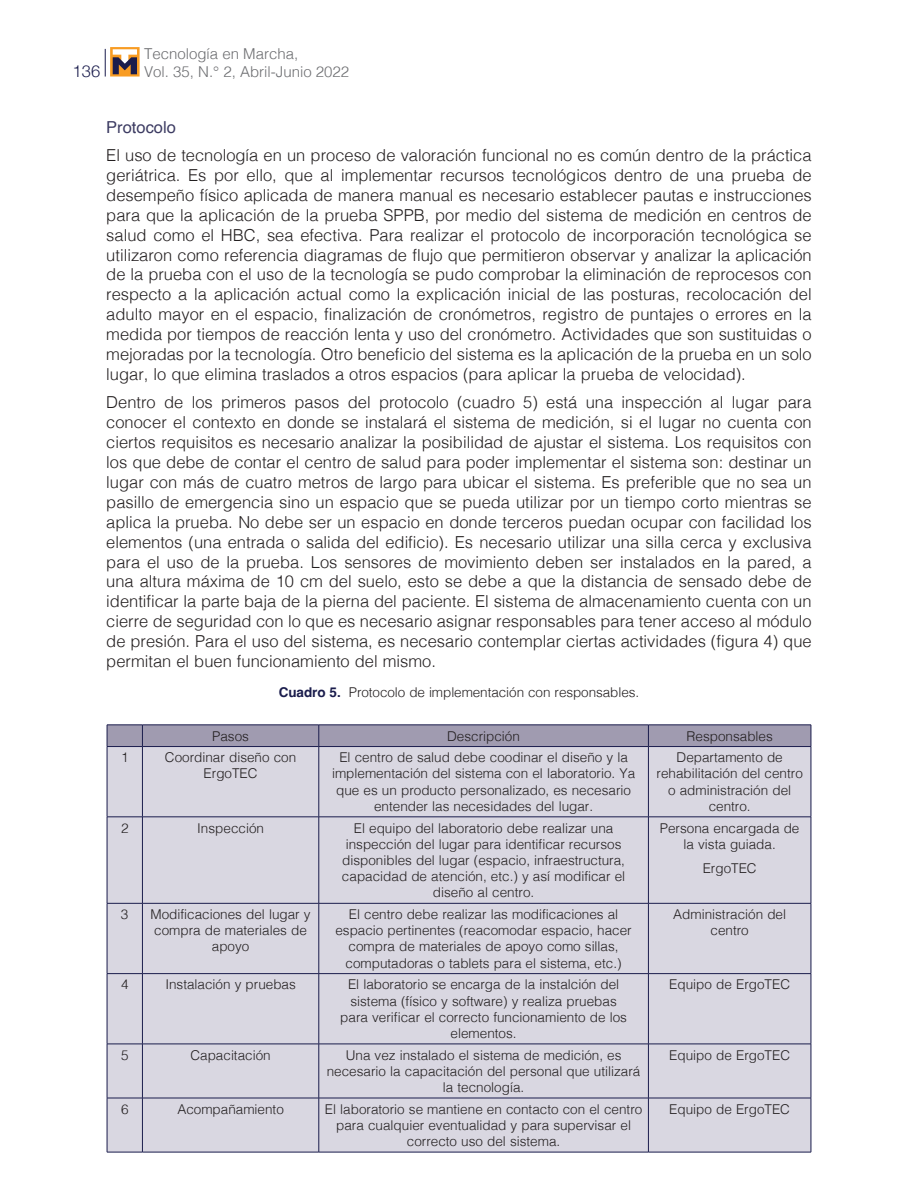
<style>
.page{position:relative;width:918px;height:1188px;background:#fff}
.page>*{position:absolute;margin:0;border:0;box-sizing:border-box;transform-origin:0 0}
.t1{font:300 16.5px/20px "Helvetica";color:#231f20;text-align:justify}
.t2{font:16.5px "Helvetica";color:#3c3b62}
.t3{font:300 16.5px "Helvetica Neue";color:#1a1c4c}
.t4{font:300 15px "Helvetica";color:#6c6d70}
.t5{font:300 13.5px/16.2px "Helvetica";color:#231f20;text-align:center}
.s1{font-weight:700;color:#1a1c4c}
</style>
<div class="page">
<svg style="left:105px;top:49px;width:1px;height:28px"></svg>
<svg style="left:110px;top:47px;width:30px;height:30px"></svg>
<svg style="left:113px;top:49px;width:24px;height:25px"></svg>
<div style="left:108px;top:747px;width:703px;height:405px;background:#d9d7e1"></div>
<div style="left:107px;top:725px;width:705px;height:22px;background:#a09bb0"></div>
<hr style="left:107px;top:746px;width:35px;height:1px;background:#1a1c4c">
<hr style="left:107px;top:747px;width:1px;height:70px;background:#1a1c4c">
<hr style="left:142px;top:746px;width:177px;height:1px;background:#1a1c4c">
<hr style="left:142px;top:747px;width:1px;height:70px;background:#1a1c4c">
<hr style="left:319px;top:746px;width:329px;height:1px;background:#1a1c4c">
<hr style="left:319px;top:747px;width:1px;height:70px;background:#1a1c4c">
<hr style="left:648px;top:746px;width:163px;height:1px;background:#1a1c4c">
<hr style="left:648px;top:747px;width:1px;height:70px;background:#1a1c4c">
<hr style="left:811px;top:747px;width:1px;height:70px;background:#1a1c4c">
<hr style="left:107px;top:817px;width:35px;height:1px;background:#1a1c4c">
<hr style="left:107px;top:817px;width:1px;height:86px;background:#1a1c4c">
<hr style="left:142px;top:817px;width:177px;height:1px;background:#1a1c4c">
<hr style="left:142px;top:817px;width:1px;height:86px;background:#1a1c4c">
<hr style="left:319px;top:817px;width:329px;height:1px;background:#1a1c4c">
<hr style="left:319px;top:817px;width:1px;height:86px;background:#1a1c4c">
<hr style="left:648px;top:817px;width:163px;height:1px;background:#1a1c4c">
<hr style="left:648px;top:817px;width:1px;height:86px;background:#1a1c4c">
<hr style="left:811px;top:817px;width:1px;height:86px;background:#1a1c4c">
<hr style="left:107px;top:903px;width:35px;height:1px;background:#1a1c4c">
<hr style="left:107px;top:904px;width:1px;height:69px;background:#1a1c4c">
<hr style="left:142px;top:903px;width:177px;height:1px;background:#1a1c4c">
<hr style="left:142px;top:904px;width:1px;height:69px;background:#1a1c4c">
<hr style="left:319px;top:903px;width:329px;height:1px;background:#1a1c4c">
<hr style="left:319px;top:904px;width:1px;height:69px;background:#1a1c4c">
<hr style="left:648px;top:903px;width:163px;height:1px;background:#1a1c4c">
<hr style="left:648px;top:904px;width:1px;height:69px;background:#1a1c4c">
<hr style="left:811px;top:904px;width:1px;height:69px;background:#1a1c4c">
<hr style="left:107px;top:973px;width:35px;height:1px;background:#1a1c4c">
<hr style="left:107px;top:974px;width:1px;height:70px;background:#1a1c4c">
<hr style="left:142px;top:973px;width:177px;height:1px;background:#1a1c4c">
<hr style="left:142px;top:974px;width:1px;height:70px;background:#1a1c4c">
<hr style="left:319px;top:973px;width:329px;height:1px;background:#1a1c4c">
<hr style="left:319px;top:974px;width:1px;height:70px;background:#1a1c4c">
<hr style="left:648px;top:973px;width:163px;height:1px;background:#1a1c4c">
<hr style="left:648px;top:974px;width:1px;height:70px;background:#1a1c4c">
<hr style="left:811px;top:974px;width:1px;height:70px;background:#1a1c4c">
<hr style="left:107px;top:1044px;width:35px;height:1px;background:#1a1c4c">
<hr style="left:107px;top:1044px;width:1px;height:54px;background:#1a1c4c">
<hr style="left:142px;top:1044px;width:177px;height:1px;background:#1a1c4c">
<hr style="left:142px;top:1044px;width:1px;height:54px;background:#1a1c4c">
<hr style="left:319px;top:1044px;width:329px;height:1px;background:#1a1c4c">
<hr style="left:319px;top:1044px;width:1px;height:54px;background:#1a1c4c">
<hr style="left:648px;top:1044px;width:163px;height:1px;background:#1a1c4c">
<hr style="left:648px;top:1044px;width:1px;height:54px;background:#1a1c4c">
<hr style="left:811px;top:1044px;width:1px;height:54px;background:#1a1c4c">
<hr style="left:107px;top:1098px;width:35px;height:1px;background:#1a1c4c">
<hr style="left:107px;top:1098px;width:1px;height:54px;background:#1a1c4c">
<hr style="left:142px;top:1098px;width:177px;height:1px;background:#1a1c4c">
<hr style="left:142px;top:1098px;width:1px;height:54px;background:#1a1c4c">
<hr style="left:319px;top:1098px;width:329px;height:1px;background:#1a1c4c">
<hr style="left:319px;top:1098px;width:1px;height:54px;background:#1a1c4c">
<hr style="left:648px;top:1098px;width:163px;height:1px;background:#1a1c4c">
<hr style="left:648px;top:1098px;width:1px;height:54px;background:#1a1c4c">
<hr style="left:811px;top:1098px;width:1px;height:54px;background:#1a1c4c">
<hr style="left:107px;top:1152px;width:35px;height:1px;background:#1a1c4c">
<hr style="left:142px;top:1152px;width:177px;height:1px;background:#1a1c4c">
<hr style="left:319px;top:1152px;width:329px;height:1px;background:#1a1c4c">
<hr style="left:648px;top:1152px;width:163px;height:1px;background:#1a1c4c">
<p class="t4" style="left:144px;top:40px;width:156px">Tecnología en Marcha,</p>
<p class="t3" style="left:73px;top:57px;width:29px">136</p>
<p class="t4" style="left:144px;top:58px;width:207px">Vol. 35, N.° 2, Abril-Junio 2022</p>
<p class="t2" style="left:106px;top:114px;width:71px">Protocolo</p>
<p class="t1" style="left:106px;top:144px;width:707px">El uso de tecnología en un proceso de valoración funcional no es común dentro de la práctica geriátrica. Es por ello, que al implementar recursos tecnológicos dentro de una prueba de desempeño físico aplicada de manera manual es necesario establecer pautas e instrucciones para que la aplicación de la prueba SPPB, por medio del sistema de medición en centros de salud como el HBC, sea efectiva. Para realizar el protocolo de incorporación tecnológica se utilizaron como referencia diagramas de flujo que permitieron observar y analizar la aplicación de la prueba con el uso de la tecnología se pudo comprobar la eliminación de reprocesos con respecto a la aplicación actual como la explicación inicial de las posturas, recolocación del adulto mayor en el espacio, finalización de cronómetros, registro de puntajes o errores en la medida por tiempos de reacción lenta y uso del cronómetro. Actividades que son sustituidas o mejoradas por la tecnología. Otro beneficio del sistema es la aplicación de la prueba en un solo lugar, lo que elimina traslados a otros espacios (para aplicar la prueba de velocidad).</p>
<p class="t1" style="left:106px;top:391px;width:707px">Dentro de los primeros pasos del protocolo (cuadro 5) está una inspección al lugar para conocer el contexto en donde se instalará el sistema de medición, si el lugar no cuenta con ciertos requisitos es necesario analizar la posibilidad de ajustar el sistema. Los requisitos con los que debe de contar el centro de salud para poder implementar el sistema son: destinar un lugar con más de cuatro metros de largo para ubicar el sistema. Es preferible que no sea un pasillo de emergencia sino un espacio que se pueda utilizar por un tiempo corto mientras se aplica la prueba. No debe ser un espacio en donde terceros puedan ocupar con facilidad los elementos (una entrada o salida del edificio). Es necesario utilizar una silla cerca y exclusiva para el uso de la prueba. Los sensores de movimiento deben ser instalados en la pared, a una altura máxima de 10 cm del suelo, esto se debe a que la distancia de sensado debe de identificar la parte baja de la pierna del paciente. El sistema de almacenamiento cuenta con un cierre de seguridad con lo que es necesario asignar responsables para tener acceso al módulo de presión. Para el uso del sistema, es necesario contemplar ciertas actividades (figura 4) que permitan el buen funcionamiento del mismo.</p>
<p class="t5" style="left:279px;top:683px;width:362px"><span class="s1">Cuadro 5.</span> Protocolo de implementación con responsables.</p>
<p class="t5" style="left:212px;top:727px;width:38px">Pasos</p>
<p class="t5" style="left:447px;top:727px;width:74px">Descripción</p>
<p class="t5" style="left:687px;top:727px;width:88px">Responsables</p>
<p class="t5" style="left:121px;top:748px;width:9px">1</p>
<p class="t5" style="left:165px;top:748px;width:133px">Coordinar diseño con<br>ErgoTEC</p>
<p class="t5" style="left:332px;top:748px;width:305px">El centro de salud debe coodinar el diseño y la implementación del sistema con el laboratorio. Ya que es un producto personalizado, es necesario entender las necesidades del lugar.</p>
<p class="t5" style="left:657px;top:748px;width:148px">Departamento de rehabilitación del centro o administración del centro.</p>
<p class="t5" style="left:121px;top:819px;width:9px">2</p>
<p class="t5" style="left:197px;top:819px;width:68px">Inspección</p>
<p class="t5" style="left:342px;top:819px;width:285px">El equipo del laboratorio debe realizar una inspección del lugar para identificar recursos disponibles del lugar (espacio, infraestructura, capacidad de atención, etc.) y así modificar el diseño al centro.</p>
<p class="t5" style="left:660px;top:819px;width:141px">Persona encargada de la vista guiada.</p>
<p class="t5" style="left:703px;top:860px;width:55px">ErgoTEC</p>
<p class="t5" style="left:121px;top:905px;width:9px">3</p>
<p class="t5" style="left:151px;top:905px;width:162px">Modificaciones del lugar y compra de materiales de apoyo</p>
<p class="t5" style="left:335px;top:905px;width:298px">El centro debe realizar las modificaciones al espacio pertinentes (reacomodar espacio, hacer compra de materiales de apoyo como sillas, computadoras o tablets para el sistema, etc.)</p>
<p class="t5" style="left:673px;top:905px;width:114px">Administración del centro</p>
<p class="t5" style="left:121px;top:975px;width:9px">4</p>
<p class="t5" style="left:165px;top:975px;width:132px">Instalación y pruebas</p>
<p class="t5" style="left:340px;top:975px;width:288px">El laboratorio se encarga de la instalción del sistema (físico y software) y realiza pruebas para verificar el correcto funcionamiento de los elementos.</p>
<p class="t5" style="left:669px;top:975px;width:122px">Equipo de ErgoTEC</p>
<p class="t5" style="left:121px;top:1046px;width:9px">5</p>
<p class="t5" style="left:190px;top:1046px;width:82px">Capacitación</p>
<p class="t5" style="left:327px;top:1046px;width:315px">Una vez instalado el sistema de medición, es necesario la capacitación del personal que utilizará la tecnología.</p>
<p class="t5" style="left:669px;top:1046px;width:122px">Equipo de ErgoTEC</p>
<p class="t5" style="left:121px;top:1100px;width:9px">6</p>
<p class="t5" style="left:177px;top:1100px;width:108px">Acompañamiento</p>
<p class="t5" style="left:325px;top:1100px;width:319px">El laboratorio se mantiene en contacto con el centro para cualquier eventualidad y para supervisar el correcto uso del sistema.</p>
<p class="t5" style="left:669px;top:1100px;width:122px">Equipo de ErgoTEC</p>
</div>
